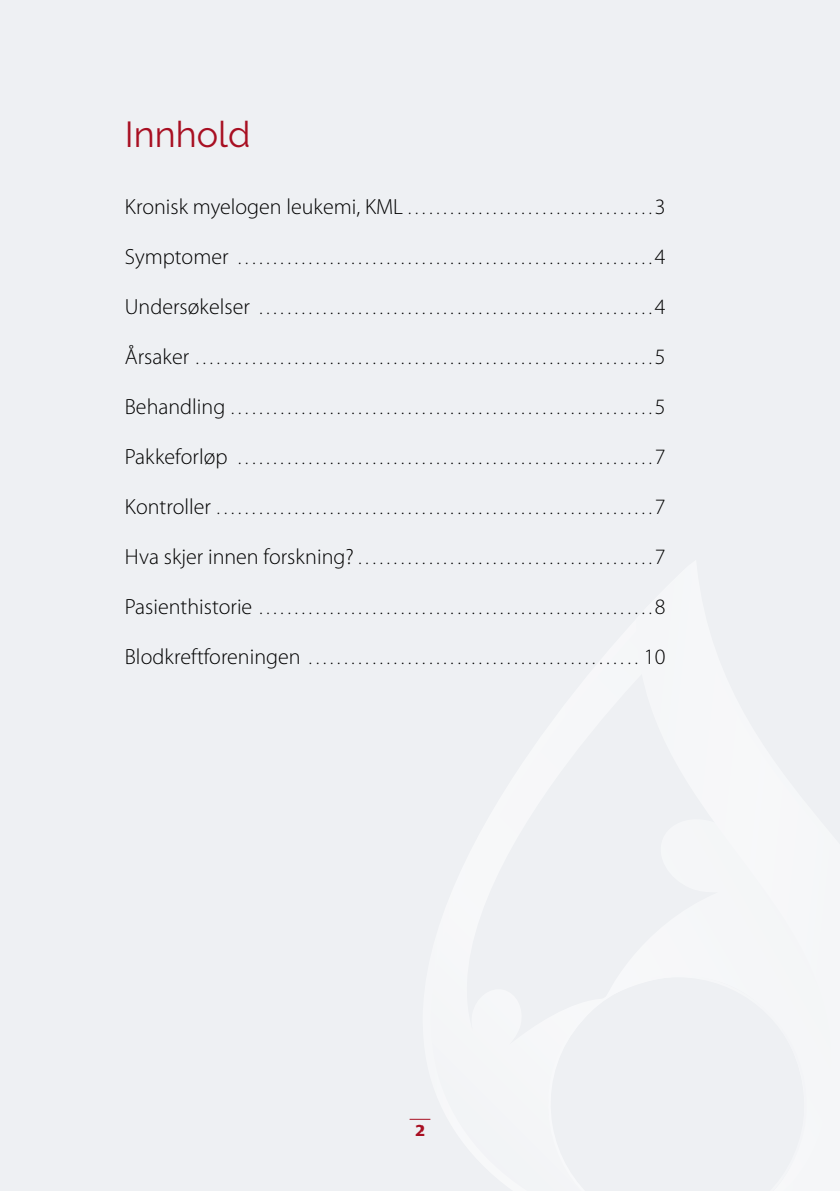
<style>
.page{position:relative;width:840px;height:1191px;background:#fff}
.page>*{position:absolute;margin:0;border:0;box-sizing:border-box;transform-origin:0 0}
.t1{font:36px "Raleway";color:#a80f22}
.t2{font:300 18px "Myriad Pro";color:#000}
.t3{font:700 17px "Myriad Pro";color:#a80f22}
.s1{font-size:22px}
</style>
<div class="page">
<div style="left:0;top:0;width:839px;height:1191px;background:#eef0f3"></div>
<svg style="left:409px;top:1118px;width:13px;height:1px"></svg>
<h1 class="t1" style="left:125px;top:114px;width:127px">Innhold</h1>
<p class="t2" style="left:125px;top:198px;width:542px"><span class="s1">Kronisk myelogen leukemi, KML</span> . . . . . . . . . . . . . . . . . . . . . . . . . . . . . . . . . . <span class="s1">3</span></p>
<p class="t2" style="left:125px;top:248px;width:541px"><span class="s1">Symptomer</span> . . . . . . . . . . . . . . . . . . . . . . . . . . . . . . . . . . . . . . . . . . . . . . . . . . . . . . . . . . <span class="s1">4</span></p>
<p class="t2" style="left:125px;top:298px;width:541px"><span class="s1">Undersøkelser</span> . . . . . . . . . . . . . . . . . . . . . . . . . . . . . . . . . . . . . . . . . . . . . . . . . . . . . . . <span class="s1">4</span></p>
<p class="t2" style="left:125px;top:348px;width:541px"><span class="s1">Årsaker</span> . . . . . . . . . . . . . . . . . . . . . . . . . . . . . . . . . . . . . . . . . . . . . . . . . . . . . . . . . . . . . . . . <span class="s1">5</span></p>
<p class="t2" style="left:125px;top:398px;width:541px"><span class="s1">Behandling</span> . . . . . . . . . . . . . . . . . . . . . . . . . . . . . . . . . . . . . . . . . . . . . . . . . . . . . . . . . . . <span class="s1">5</span></p>
<p class="t2" style="left:125px;top:448px;width:541px"><span class="s1">Pakkeforløp</span> . . . . . . . . . . . . . . . . . . . . . . . . . . . . . . . . . . . . . . . . . . . . . . . . . . . . . . . . . . <span class="s1">7</span></p>
<p class="t2" style="left:125px;top:498px;width:541px"><span class="s1">Kontroller</span> . . . . . . . . . . . . . . . . . . . . . . . . . . . . . . . . . . . . . . . . . . . . . . . . . . . . . . . . . . . . . <span class="s1">7</span></p>
<p class="t2" style="left:125px;top:548px;width:541px"><span class="s1">Hva skjer innen forskning?</span> . . . . . . . . . . . . . . . . . . . . . . . . . . . . . . . . . . . . . . . . . <span class="s1">7</span></p>
<p class="t2" style="left:125px;top:598px;width:541px"><span class="s1">Pasienthistorie</span> . . . . . . . . . . . . . . . . . . . . . . . . . . . . . . . . . . . . . . . . . . . . . . . . . . . . . . . <span class="s1">8</span></p>
<p class="t2" style="left:125px;top:648px;width:541px"><span class="s1">Blodkreftforeningen</span> . . . . . . . . . . . . . . . . . . . . . . . . . . . . . . . . . . . . . . . . . . . . . . . <span class="s1">10</span></p>
<p class="t3" style="left:415px;top:1120px;width:11px">2</p>
</div>
